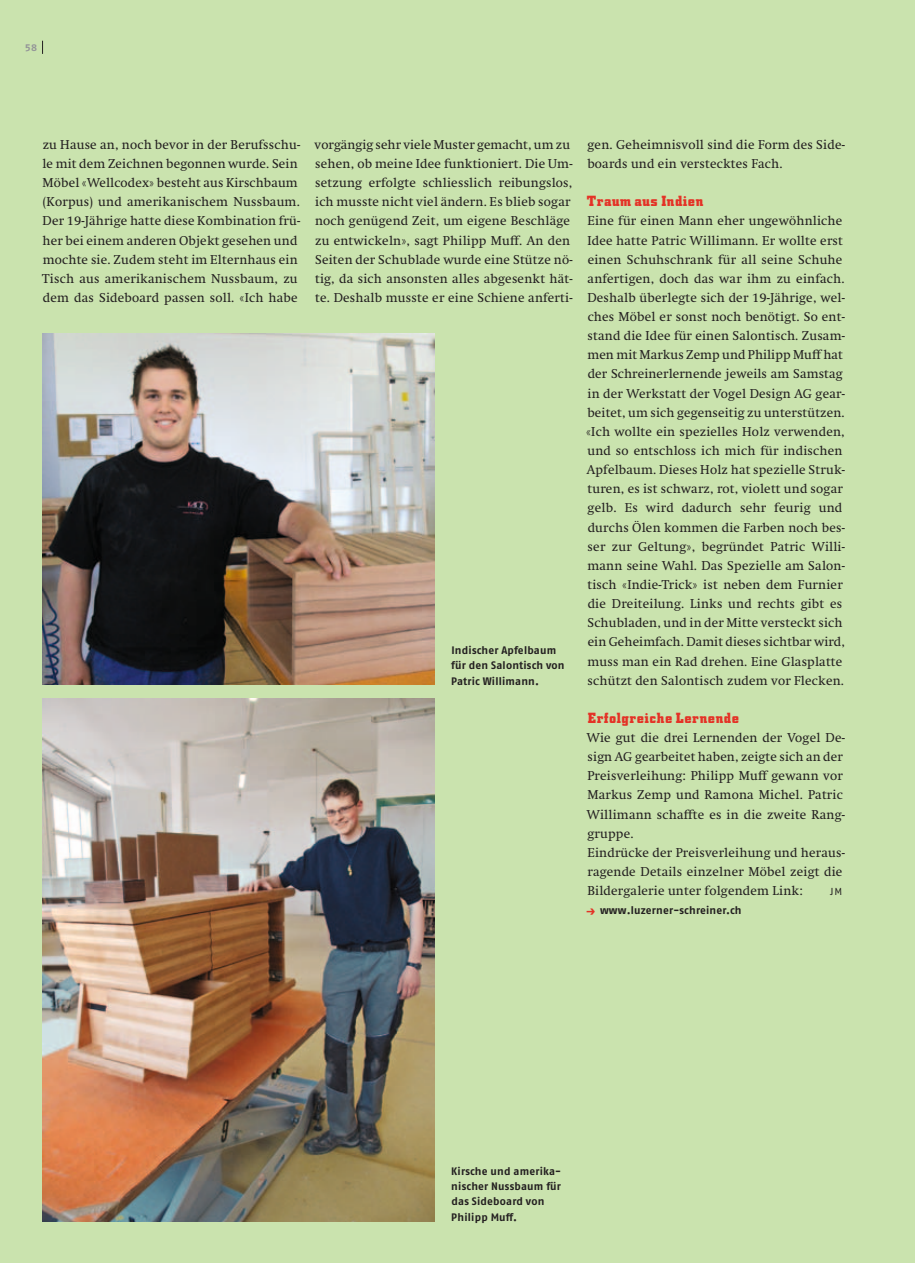
<style>
.page{position:relative;width:915px;height:1263px;background:#fff}
.page>*{position:absolute;margin:0;border:0;box-sizing:border-box;transform-origin:0 0}
.t1{font:14.25px "Downtown";letter-spacing:.045em;color:#e43226}
.t2{font:12.75px/19.2px "Swift";letter-spacing:.02em;color:#231f20}
.t3{font:700 10.8px/15.3px "Fago OT";letter-spacing:.02em;color:#231f20}
.t4{font:700 10.2px "Fago OT";color:#949698}
.t5{font:10.2px "Fago OT";color:#231f20}
.s1{font-size:12px;color:#e43226}
</style>
<div class="page">
<hr style="left:914px;top:0;width:1px;height:1263px;background:#cae3ae">
<div style="left:0;top:0;width:914px;height:1263px;background:#cae3ae"></div>
<svg style="left:42px;top:41px;width:1px;height:13px"></svg>
<img style="left:43px;top:334px;width:391px;height:351px">
<img style="left:43px;top:698px;width:391px;height:523px">
<p class="t4" style="left:25px;top:41px;width:14px">58</p>
<p class="t2" style="left:42px;top:135px;width:259px">zu Hause an, noch bevor in der Berufsschu&shy;le mit dem Zeichnen begonnen wurde. Sein Möbel «Wellcodex» besteht aus Kirschbaum (Korpus) und amerikanischem Nussbaum.<br>Der 19-Jährige hatte diese Kombination frü&shy;her bei einem anderen Objekt gesehen und mochte sie. Zudem steht im Elternhaus ein Tisch aus amerikanischem Nussbaum, zu dem das Sideboard passen soll. «Ich habe</p>
<p class="t2" style="left:314px;top:135px;width:259px">vorgängig sehr viele Muster gemacht, um zu sehen, ob meine Idee funktioniert. Die Um&shy;setzung erfolgte schliesslich reibungslos, ich musste nicht viel ändern. Es blieb sogar noch genügend Zeit, um eigene Beschläge zu entwickeln», sagt Philipp Muff. An den Seiten der Schublade wurde eine Stütze nö&shy;tig, da sich ansonsten alles abgesenkt hät&shy;te. Deshalb musste er eine Schiene anferti-</p>
<p class="t2" style="left:587px;top:135px;width:259px">gen. Geheimnisvoll sind die Form des Side&shy;boards und ein verstecktes Fach.</p>
<p class="t1" style="left:586px;top:192px;width:118px">Traum aus Indien</p>
<p class="t2" style="left:586px;top:212px;width:260px">Eine für einen Mann eher ungewöhnliche Idee hatte Patric Willimann. Er wollte erst einen Schuhschrank für all seine Schuhe anfertigen, doch das war ihm zu einfach.<br>Deshalb überlegte sich der 19-Jährige, wel&shy;ches Möbel er sonst noch benötigt. So ent&shy;stand die Idee für einen Salontisch. Zusam&shy;men mit Markus Zemp und Philipp Muff hat der Schreinerlernende jeweils am Samstag in der Werkstatt der Vogel Design AG gear&shy;beitet, um sich gegenseitig zu unterstützen. «Ich wollte ein spezielles Holz verwenden, und so entschloss ich mich für indischen Apfelbaum. Dieses Holz hat spezielle Struk&shy;turen, es ist schwarz, rot, violett und sogar gelb. Es wird dadurch sehr feurig und durchs Ölen kommen die Farben noch bes&shy;ser zur Geltung», begründet Patric Willi&shy;mann seine Wahl. Das Spezielle am Salon&shy;tisch «Indie-Trick» ist neben dem Furnier die Dreiteilung. Links und rechts gibt es Schubladen, und in der Mitte versteckt sich ein Geheimfach. Damit dieses sichtbar wird, muss man ein Rad drehen. Eine Glasplatte schützt den Salontisch zudem vor Flecken.</p>
<p class="t1" style="left:587px;top:709px;width:153px">Erfolgreiche Lernende</p>
<p class="t2" style="left:586px;top:728px;width:259px">Wie gut die drei Lernenden der Vogel De&shy;sign AG gearbeitet haben, zeigte sich an der Preisverleihung: Philipp Muff gewann vor Markus Zemp und Ramona Michel. Patric Willimann schaffte es in die zweite Rang&shy;gruppe.<br>Eindrücke der Preisverleihung und heraus&shy;ragende Details einzelner Möbel zeigt die Bildergalerie unter folgendem Link:</p>
<p class="t3" style="left:451px;top:643px;width:115px">Indischer Apfelbaum für den Salontisch von<br>Patric Willimann.</p>
<p class="t5" style="left:829px;top:885px;width:14px">JM</p>
<p class="t3" style="left:585px;top:903px;width:157px"><span class="s1">→</span> www.luzerner-schreiner.ch</p>
<p class="t3" style="left:451px;top:1163px;width:111px">Kirsche und amerika&shy;nischer Nussbaum für das Sideboard von<br>Philipp Muff.</p>
</div>
